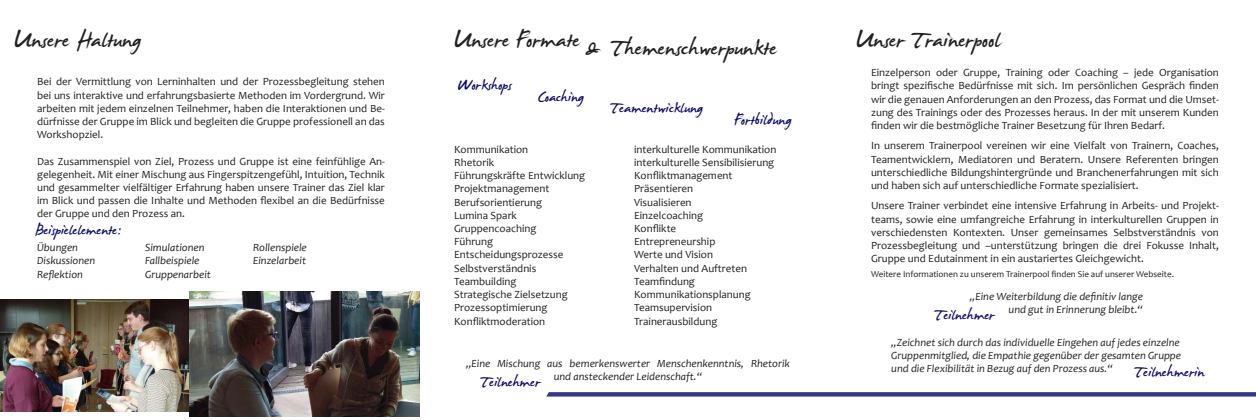
<style>
.page{position:relative;width:1256px;height:420px;background:#fff}
.page>*{position:absolute;margin:0;border:0;box-sizing:border-box;transform-origin:0 0}
.t1{font:36px "James Fajardo";color:#221f1f}
.t2{font:24px "James Fajardo";color:#070769}
.t3{font:11px/13.2px "Candara";color:#221f1f;text-align:justify}
.t4{font:italic 11px/13.2px "Candara";color:#221f1f;text-align:center}
.t5{font:9px "Candara";color:#221f1f}
.s1{font-family:"James Fajardo";font-style:normal;font-size:24px;color:#070769}
</style>
<div class="page">
<svg style="left:546px;top:392px;width:710px;height:4px;background:#3f3f8b"></svg>
<img style="left:0;top:299px;width:190px;height:112px">
<img style="left:190px;top:291px;width:229px;height:125px">
<h1 class="t1" style="left:14px;top:22px;width:129px">Unsere Haltung</h1>
<h1 class="t1" style="left:454px;top:22px;width:127px">Unsere Formate</h1>
<h1 class="t1" style="left:856px;top:22px;width:146px">Unser Trainerpool</h1>
<p class="t3" style="left:37px;top:75px;width:349px">Bei der Vermittlung von Lerninhalten und der Prozessbegleitung stehen bei uns interaktive und erfahrungsbasierte Methoden im Vordergrund. Wir arbeiten mit jedem einzelnen Teilnehmer, haben die Interaktionen und Be&shy;dürfnisse der Gruppe im Blick und begleiten die Gruppe professionell an das Workshopziel.</p>
<p class="t3" style="left:37px;top:154px;width:349px">Das Zusammenspiel von Ziel, Prozess und Gruppe ist eine feinfühlige An&shy;gelegenheit. Mit einer Mischung aus Fingerspitzengefühl, Intuition, Technik und gesammelter vielfältiger Erfahrung haben unsere Trainer das Ziel klar im Blick und passen die Inhalte und Methoden flexibel an die Bedürfnisse der Gruppe und den Prozess an.</p>
<p class="t4" style="left:37px;top:241px;width:42px">Übungen</p>
<p class="t4" style="left:145px;top:241px;width:61px">Simulationen</p>
<p class="t4" style="left:253px;top:241px;width:55px">Rollenspiele</p>
<p class="t4" style="left:37px;top:254px;width:60px">Diskussionen</p>
<p class="t4" style="left:145px;top:254px;width:56px">Fallbeispiele</p>
<p class="t4" style="left:253px;top:254px;width:54px">Einzelarbeit</p>
<p class="t4" style="left:37px;top:267px;width:47px">Reflektion</p>
<p class="t4" style="left:145px;top:267px;width:67px">Gruppenarbeit</p>
<h1 class="t1" style="left:584px;top:30px;width:194px">&amp; Themenschwerpunkte</h1>
<p class="t3" style="left:871px;top:66px;width:349px">Einzelperson oder Gruppe, Training oder Coaching – jede Organisation bringt spezifische Bedürfnisse mit sich. Im persönlichen Gespräch finden wir die genauen Anforderungen an den Prozess, das Format und die Umset&shy;zung des Trainings oder des Prozesses heraus. In der mit unserem Kunden finden wir die bestmögliche Trainer Besetzung für Ihren Bedarf.</p>
<p class="t3" style="left:871px;top:139px;width:349px">In unserem Trainerpool vereinen wir eine Vielfalt von Trainern, Coaches, Teamentwicklern, Mediatoren und Beratern. Unsere Referenten bringen unterschiedliche Bildungshintergründe und Branchenerfahrungen mit sich und haben sich auf unterschiedliche Formate spezialisiert.</p>
<p class="t3" style="left:871px;top:199px;width:349px">Unsere Trainer verbindet eine intensive Erfahrung in Arbeits- und Projekt&shy;teams, sowie eine umfangreiche Erfahrung in interkulturellen Gruppen in verschiedensten Kontexten. Unser gemeinsames Selbstverständnis von Prozessbegleitung und –unterstützung bringen die drei Fokusse Inhalt, Gruppe und Edutainment in ein austariertes Gleichgewicht.</p>
<p class="t5" style="left:871px;top:268px;width:304px">Weitere Informationen zu unserem Trainerpool finden Sie auf unserer Webseite.</p>
<h2 class="t2" style="left:458px;top:72px;width:56px">Workshops</h2>
<h2 class="t2" style="left:538px;top:84px;width:48px">Coaching</h2>
<h2 class="t2" style="left:610px;top:96px;width:94px">Teamentwicklung</h2>
<h2 class="t2" style="left:734px;top:107px;width:59px">Fortbildung</h2>
<p class="t3" style="left:454px;top:143px;width:76px">Kommunikation</p>
<p class="t3" style="left:634px;top:143px;width:144px">interkulturelle Kommunikation</p>
<p class="t3" style="left:454px;top:155px;width:42px">Rhetorik</p>
<p class="t3" style="left:634px;top:155px;width:142px">interkulturelle Sensibilisierung</p>
<p class="t3" style="left:454px;top:169px;width:133px">Führungskräfte Entwicklung</p>
<p class="t3" style="left:634px;top:169px;width:100px">Konfliktmanagement</p>
<p class="t3" style="left:454px;top:182px;width:97px">Projektmanagement</p>
<p class="t3" style="left:634px;top:182px;width:61px">Präsentieren</p>
<p class="t3" style="left:454px;top:195px;width:89px">Berufsorientierung</p>
<p class="t3" style="left:634px;top:195px;width:59px">Visualisieren</p>
<p class="t3" style="left:454px;top:208px;width:64px">Lumina Spark</p>
<p class="t3" style="left:634px;top:208px;width:71px">Einzelcoaching</p>
<p class="t3" style="left:454px;top:221px;width:84px">Gruppencoaching</p>
<p class="t3" style="left:634px;top:221px;width:44px">Konflikte</p>
<p class="t3" style="left:454px;top:235px;width:40px">Führung</p>
<p class="t3" style="left:634px;top:235px;width:83px">Entrepreneurship</p>
<p class="t3" style="left:454px;top:248px;width:111px">Entscheidungsprozesse</p>
<p class="t3" style="left:634px;top:248px;width:80px">Werte und Vision</p>
<p class="t3" style="left:454px;top:261px;width:84px">Selbstverständnis</p>
<p class="t3" style="left:634px;top:261px;width:114px">Verhalten und Auftreten</p>
<p class="t3" style="left:454px;top:274px;width:64px">Teambuilding</p>
<p class="t3" style="left:634px;top:274px;width:62px">Teamfindung</p>
<p class="t3" style="left:454px;top:287px;width:115px">Strategische Zielsetzung</p>
<p class="t3" style="left:634px;top:287px;width:118px">Kommunikationsplanung</p>
<p class="t3" style="left:454px;top:301px;width:95px">Prozessoptimierung</p>
<p class="t3" style="left:634px;top:301px;width:79px">Teamsupervision</p>
<p class="t3" style="left:454px;top:314px;width:93px">Konfliktmoderation</p>
<p class="t3" style="left:634px;top:314px;width:85px">Trainerausbildung</p>
<h2 class="t2" style="left:36px;top:218px;width:88px">Beispielelemente:</h2>
<p class="t4" style="left:970px;top:290px;width:174px;text-align:right">„Eine Weiterbildung die definitiv lange und gut in Erinnerung bleibt.“</p>
<h2 class="t2" style="left:934px;top:303px;width:62px">Teilnehmer</h2>
<p class="t4" style="left:466px;top:357px;width:325px">„Eine Mischung aus bemerkenswerter Menschenkenntnis, Rhetorik und ansteckender Leidenschaft.“</p>
<h2 class="t2" style="left:480px;top:369px;width:62px">Teilnehmer</h2>
<p class="t4" style="left:891px;top:336px;width:315px;text-align:left">„Zeichnet sich durch das individuelle Eingehen auf jedes einzelne<br>Gruppenmitglied, die Empathie gegenüber der gesamten Gruppe<br>und die Flexibilität in Bezug auf den Prozess aus.“ <span class="s1">Teilnehmerin</span></p>
</div>
